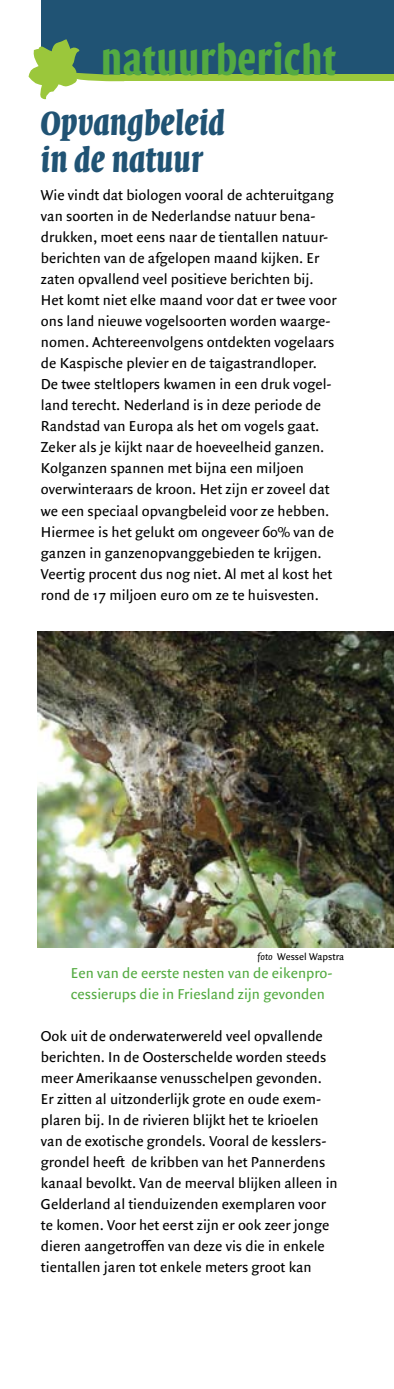
<style>
.page{position:relative;width:394px;height:1389px;background:#fff}
.page>*{position:absolute;margin:0;border:0;box-sizing:border-box;transform-origin:0 0}
.t1{font:600 43.75px "Quadraat Sans Dis";letter-spacing:.02em;color:#54ab42}
.t2{font:italic 700 35px/36.8px "Quadraat Dis";color:#205374}
.t3{font:15.4px/21px "Quadraat Sans";color:#000}
.t4{font:15.4px/21px "Quadraat Sans";color:#54ab42}
.t5{font:10.5px "Quadraat Sans";color:#000}
.s1{font-style:italic}
</style>
<div class="page">
<div style="left:42px;top:0;width:351px;height:74px;background:#205374"></div>
<svg style="left:28px;top:39px;width:96px;height:60px"></svg>
<div style="left:120px;top:75px;width:273px;height:6px;background:#9bc73b"></div>
<img style="left:38px;top:632px;width:355px;height:316px">
<h1 class="t1" style="left:101px;top:36px;width:236px">natuurbericht</h1>
<h2 class="t2" style="left:41px;top:106px;width:185px">Opvangbeleid in de natuur</h2>
<p class="t3" style="left:41px;top:185px;width:296px">Wie vindt dat biologen vooral de achteruitgang van soorten in de Nederlandse natuur bena&shy;drukken, moet eens naar de tientallen natuur&shy;berichten van de afgelopen maand kijken. Er zaten opvallend veel positieve berichten bij.<br>Het komt niet elke maand voor dat er twee voor ons land nieuwe vogelsoorten worden waarge&shy;nomen. Achtereenvolgens ontdekten vogelaars de Kaspische plevier en de taigastrandloper.<br>De twee steltlopers kwamen in een druk vogel&shy;land terecht. Nederland is in deze periode de Randstad van Europa als het om vogels gaat.<br>Zeker als je kijkt naar de hoeveelheid ganzen.<br>Kolganzen spannen met bijna een miljoen overwinteraars de kroon. Het zijn er zoveel dat we een speciaal opvangbeleid voor ze hebben.<br>Hiermee is het gelukt om ongeveer 60% van de ganzen in ganzenopvanggebieden te krijgen.<br>Veertig procent dus nog niet. Al met al kost het rond de 17 miljoen euro om ze te huisvesten.</p>
<p class="t5" style="left:257px;top:950px;width:88px"><span class="s1">foto</span> Wessel Wapstra</p>
<p class="t4" style="left:71px;top:962px;width:263px">Een van de eerste nesten van de eikenpro&shy;cessierups die in Friesland zijn gevonden</p>
<p class="t3" style="left:41px;top:1025px;width:298px">Ook uit de onderwaterwereld veel opvallende berichten. In de Oosterschelde worden steeds meer Amerikaanse venusschelpen gevonden.<br>Er zitten al uitzonderlijk grote en oude exem&shy;plaren bij. In de rivieren blijkt het te krioelen van de exotische grondels. Vooral de kesslers&shy;grondel heeft de kribben van het Pannerdens kanaal bevolkt. Van de meerval blijken alleen in Gelderland al tienduizenden exemplaren voor te komen. Voor het eerst zijn er ook zeer jonge dieren aangetroffen van deze vis die in enkele tientallen jaren tot enkele meters groot kan</p>
</div>
